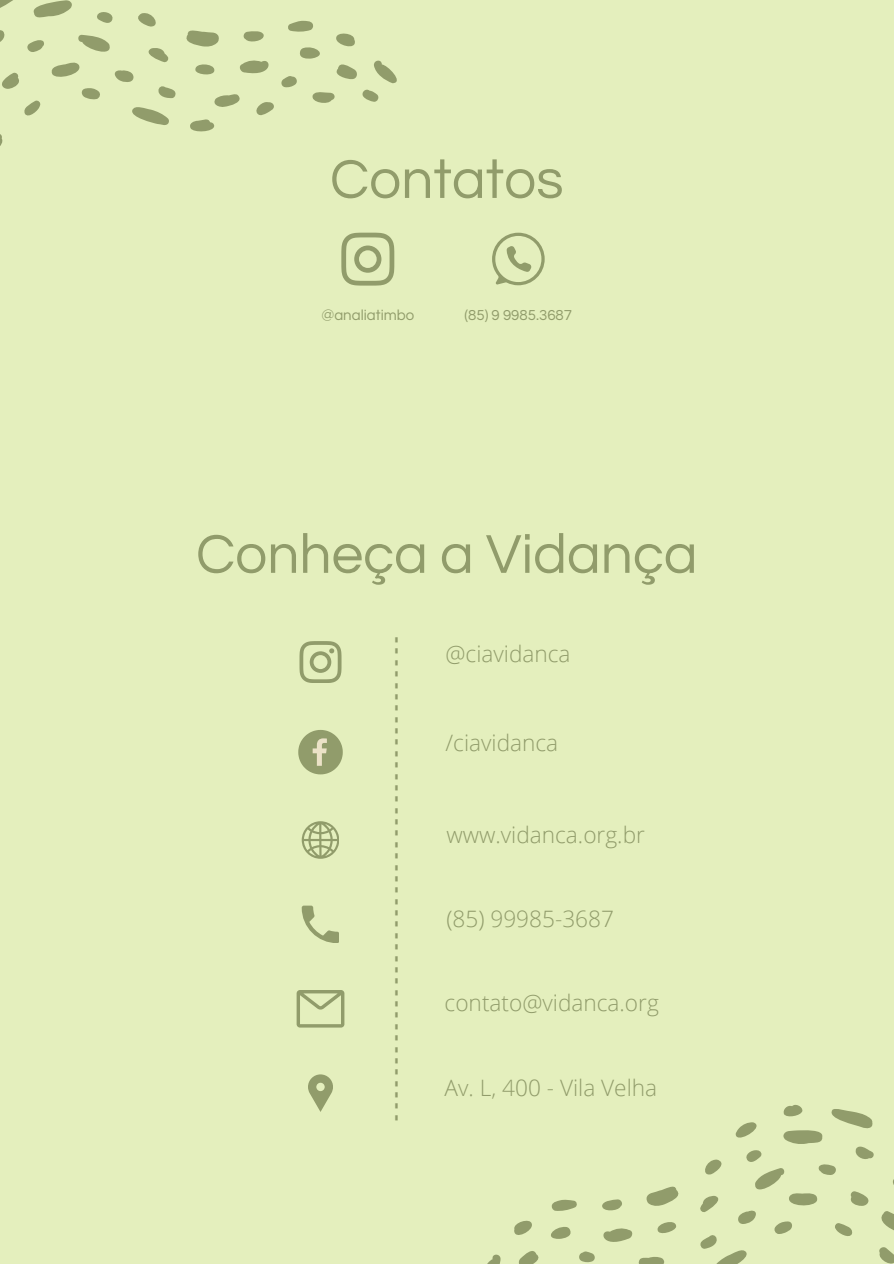
<style>
.page{position:relative;width:894px;height:1264px;background:#fff}
.page>*{position:absolute;margin:0;border:0;box-sizing:border-box;transform-origin:0 0}
.t1{font:56.7px "Questrial";color:#919c6b}
.t2{font:300 22.65px "Open Sans";color:#919c6b}
.t3{font:700 19.5px "Open Sans";color:#919c6b}
.t4{font:15px "Questrial";color:#919c6b}
</style>
<div class="page">
<div style="left:0;top:0;width:893px;height:1263px;background:#e4efbd"></div>
<svg style="left:341px;top:233px;width:53px;height:52px"></svg>
<svg style="left:492px;top:233px;width:52px;height:52px"></svg>
<svg style="left:298px;top:730px;width:44px;height:44px"></svg>
<svg style="left:299px;top:641px;width:42px;height:41px"></svg>
<svg style="left:301px;top:905px;width:38px;height:37px"></svg>
<svg style="left:308px;top:1074px;width:24px;height:37px"></svg>
<svg style="left:301px;top:821px;width:38px;height:37px"></svg>
<svg style="left:296px;top:990px;width:48px;height:37px"></svg>
<svg style="left:0;top:0;width:397px;height:146px"></svg>
<svg style="left:700px;top:1105px;width:193px;height:158px"></svg>
<svg style="left:488px;top:1186px;width:191px;height:77px"></svg>
<p class="t1" style="left:330px;top:151px;width:235px">Contatos</p>
<h1 class="t4" style="left:321px;top:307px;width:94px">@analiatimbo</h1>
<p class="t4" style="left:464px;top:307px;width:109px">(85) 9 9985.3687</p>
<p class="t1" style="left:196px;top:526px;width:503px">Conheça a Vidança</p>
<p class="t3" style="left:381px;top:1120px;width:485px;rotate:-90deg">-------------------------------------------</p>
<h1 class="t2" style="left:445px;top:638px;width:126px">@ciavidanca</h1>
<p class="t2" style="left:445px;top:727px;width:114px">/ciavidanca</p>
<p class="t2" style="left:446px;top:818px;width:200px">www.vidanca.org.br</p>
<p class="t2" style="left:446px;top:902px;width:169px">(85) 99985-3687</p>
<p class="t2" style="left:444px;top:987px;width:216px">contato@vidanca.org</p>
<p class="t2" style="left:444px;top:1071px;width:214px">Av. L, 400 - Vila Velha</p>
</div>
